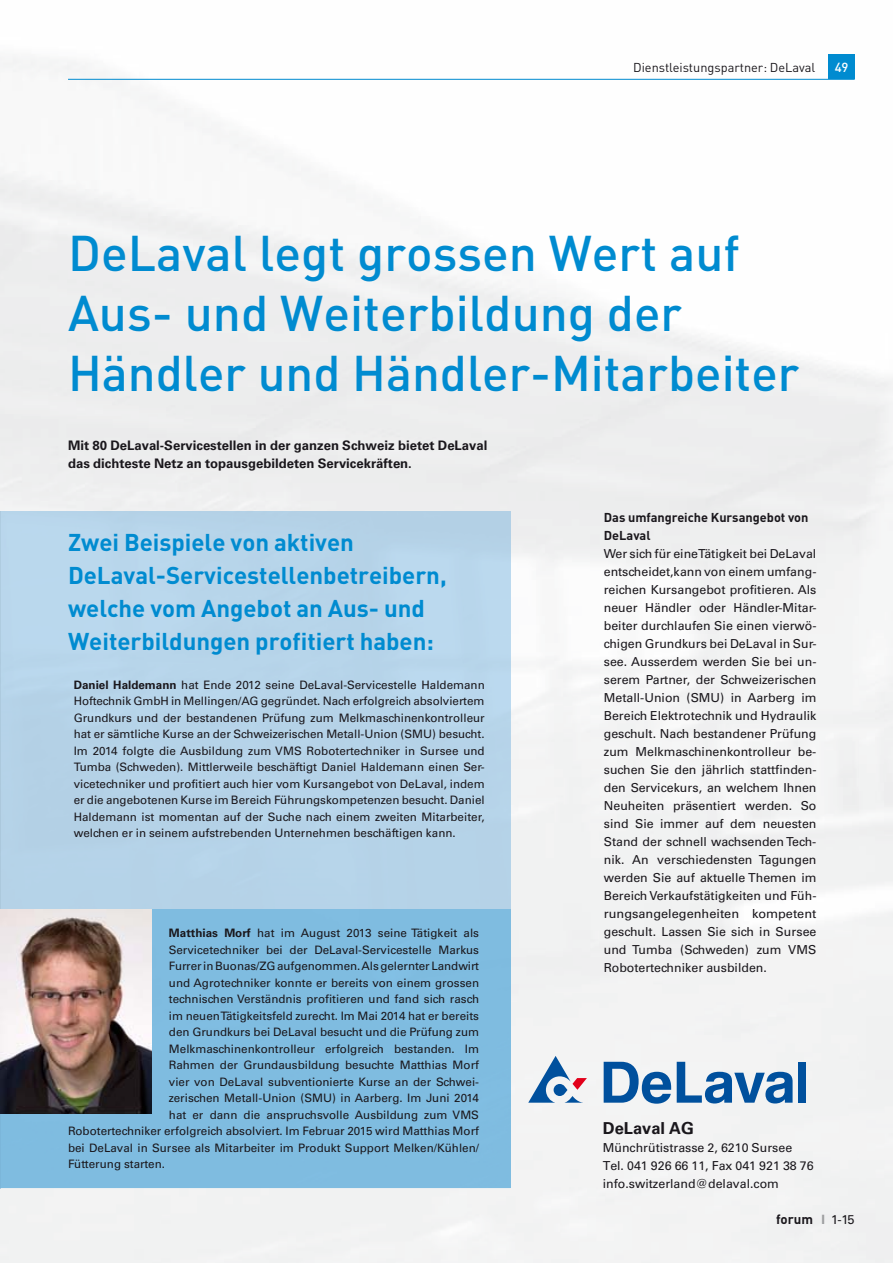
<style>
.page{position:relative;width:893px;height:1263px;background:#fff}
.page>*{position:absolute;margin:0;border:0;box-sizing:border-box;transform-origin:0 0}
.t1{font:500 49.5px/60px "DIN";color:#008bd0}
.t2{font:700 24px/33px "DIN";color:#008bd0}
.t3{font:700 16.5px "Univers";color:#1a171c}
.t4{font:700 13.35px "DIN";color:#1a171c}
.t5{font:700 13.2px/18px "Univers";color:#1a171c}
.t6{font:500 13.05px "DIN";color:#fff}
.t7{font:700 12.75px/18px "DIN";color:#1a171c}
.t8{font:12.75px "DIN";color:#1a171c}
.t9{font:12.3px/18px "Univers";color:#1a171c}
.t10{font:11.7px/16.5px "Univers";color:#1a171c;text-align:justify}
.s1{font-weight:700}
.s2{font-family:"Univers";font-size:12.75px;color:#9c9d9f}
.s3{font-family:"Univers";font-weight:400;font-size:12.75px}
</style>
<div class="page">
<img style="left:0;top:126px;width:1px;height:1137px">
<div style="left:828px;top:54px;width:27px;height:25px;background:#008bd0"></div>
<hr style="left:68px;top:79px;width:787px;height:1px;background:#008bd0">
<div style="left:0;top:909px;width:510px;height:278px;background:#7fbce0"></div>
<img style="left:0;top:909px;width:152px;height:205px">
<div style="left:798px;top:1062px;width:8px;height:41px;background:#00509d"></div>
<svg style="left:677px;top:1062px;width:116px;height:41px"></svg>
<svg style="left:604px;top:1062px;width:67px;height:42px"></svg>
<svg style="left:528px;top:1056px;width:59px;height:47px"></svg>
<p class="t8" style="left:633px;top:63px;width:184px">Dienstleistungspartner: DeLaval</p>
<p class="t6" style="left:835px;top:63px;width:15px">49</p>
<h1 class="t1" style="left:68px;top:228px;width:733px">DeLaval legt grossen Wert auf<br>Aus- und Weiterbildung der<br>Händler und Händler-Mitarbeiter</h1>
<p class="t5" style="left:68px;top:438px;width:421px">Mit 80 DeLaval-Servicestellen in der ganzen Schweiz bietet DeLaval das dichteste Netz an topausgebildeten Servicekräften.</p>
<h2 class="t2" style="left:68px;top:528px;width:380px">Zwei Beispiele von aktiven DeLaval-Servicestellenbetreibern, welche vom Angebot an Aus- und Weiterbildungen profitiert haben:</h2>
<p class="t10" style="left:74px;top:677px;width:413px"><span class="s1">Daniel Haldemann</span> hat Ende 2012 seine DeLaval-Servicestelle Haldemann Hoftechnik GmbH in Mellingen/AG gegründet. Nach erfolgreich absolviertem Grundkurs und der bestandenen Prüfung zum Melkmaschinenkontrolleur hat er sämtliche Kurse an der Schweizerischen Metall-Union (SMU) besucht.<br>Im 2014 folgte die Ausbildung zum VMS Robotertechniker in Sursee und Tumba (Schweden). Mittlerweile beschäftigt Daniel Haldemann einen Ser&shy;vicetechniker und profitiert auch hier vom Kursangebot von DeLaval, indem er die angebotenen Kurse im Bereich Führungskompetenzen besucht. Daniel Haldemann ist momentan auf der Suche nach einem zweiten Mitarbeiter, welchen er in seinem aufstrebenden Unternehmen beschäftigen kann.</p>
<p class="t10" style="left:169px;top:926px;width:312px"><span class="s1">Matthias Morf</span> hat im August 2013 seine Tätigkeit als</p>
<p class="t10" style="left:169px;top:942px;width:312px">Servicetechniker bei der DeLaval-Servicestelle Markus</p>
<p class="t10" style="left:169px;top:959px;width:312px">Furrer in Buonas/ZG aufgenommen. Als gelernter Landwirt</p>
<p class="t10" style="left:169px;top:975px;width:312px">und Agrotechniker konnte er bereits von einem grossen</p>
<p class="t10" style="left:169px;top:992px;width:312px">technischen Verständnis profitieren und fand sich rasch</p>
<p class="t10" style="left:169px;top:1008px;width:312px">im neuen Tätigkeitsfeld zurecht. Im Mai 2014 hat er bereits</p>
<p class="t10" style="left:169px;top:1025px;width:312px">den Grundkurs bei DeLaval besucht und die Prüfung zum</p>
<p class="t10" style="left:169px;top:1041px;width:312px">Melkmaschinenkontrolleur erfolgreich bestanden. Im</p>
<p class="t10" style="left:169px;top:1058px;width:312px">Rahmen der Grundausbildung besuchte Matthias Morf</p>
<p class="t10" style="left:169px;top:1074px;width:312px">vier von DeLaval subventionierte Kurse an der Schwei-</p>
<p class="t10" style="left:169px;top:1091px;width:312px">zerischen Metall-Union (SMU) in Aarberg. Im Juni 2014</p>
<p class="t10" style="left:169px;top:1107px;width:312px">hat er dann die anspruchsvolle Ausbildung zum VMS</p>
<p class="t10" style="left:68px;top:1124px;width:413px">Robotertechniker erfolgreich absolviert. Im Februar 2015 wird Matthias Morf</p>
<p class="t10" style="left:68px;top:1140px;width:413px">bei DeLaval in Sursee als Mitarbeiter im Produkt Support Melken/Kühlen/</p>
<p class="t10" style="left:68px;top:1157px;width:99px">Fütterung starten.</p>
<p class="t7" style="left:604px;top:510px;width:206px">Das umfangreiche Kursangebot von<br>DeLaval</p>
<p class="t9" style="left:604px;top:546px;width:214px;text-align:justify">Wer sich für eine Tätigkeit bei DeLaval entscheidet,kann von einem umfang&shy;reichen Kursangebot profitieren. Als neuer Händler oder Händler-Mitar&shy;beiter durchlaufen Sie einen vierwö&shy;chigen Grundkurs bei DeLaval in Sur&shy;see. Ausserdem werden Sie bei un&shy;serem Partner, der Schweizerischen Metall-Union (SMU) in Aarberg im Bereich Elektrotechnik und Hydraulik geschult. Nach bestandener Prüfung zum Melkmaschinenkontrolleur be&shy;suchen Sie den jährlich stattfinden&shy;den Servicekurs, an welchem Ihnen Neuheiten präsentiert werden. So sind Sie immer auf dem neuesten Stand der schnell wachsenden Tech&shy;nik. An verschiedensten Tagungen werden Sie auf aktuelle Themen im Bereich Verkaufstätigkeiten und Füh&shy;rungsangelegenheiten kompetent geschult. Lassen Sie sich in Sursee und Tumba (Schweden) zum VMS Robotertechniker ausbilden.</p>
<h3 class="t3" style="left:603px;top:1122px;width:93px">DeLaval AG</h3>
<p class="t9" style="left:603px;top:1140px;width:212px">Münchrütistrasse 2, 6210 Sursee<br>Tel. 041 926 66 11, Fax 041 921 38 76 info.switzerland@delaval.com</p>
<p class="t4" style="left:776px;top:1214px;width:80px">forum <span class="s2">I</span> <span class="s3">1-15</span></p>
</div>
